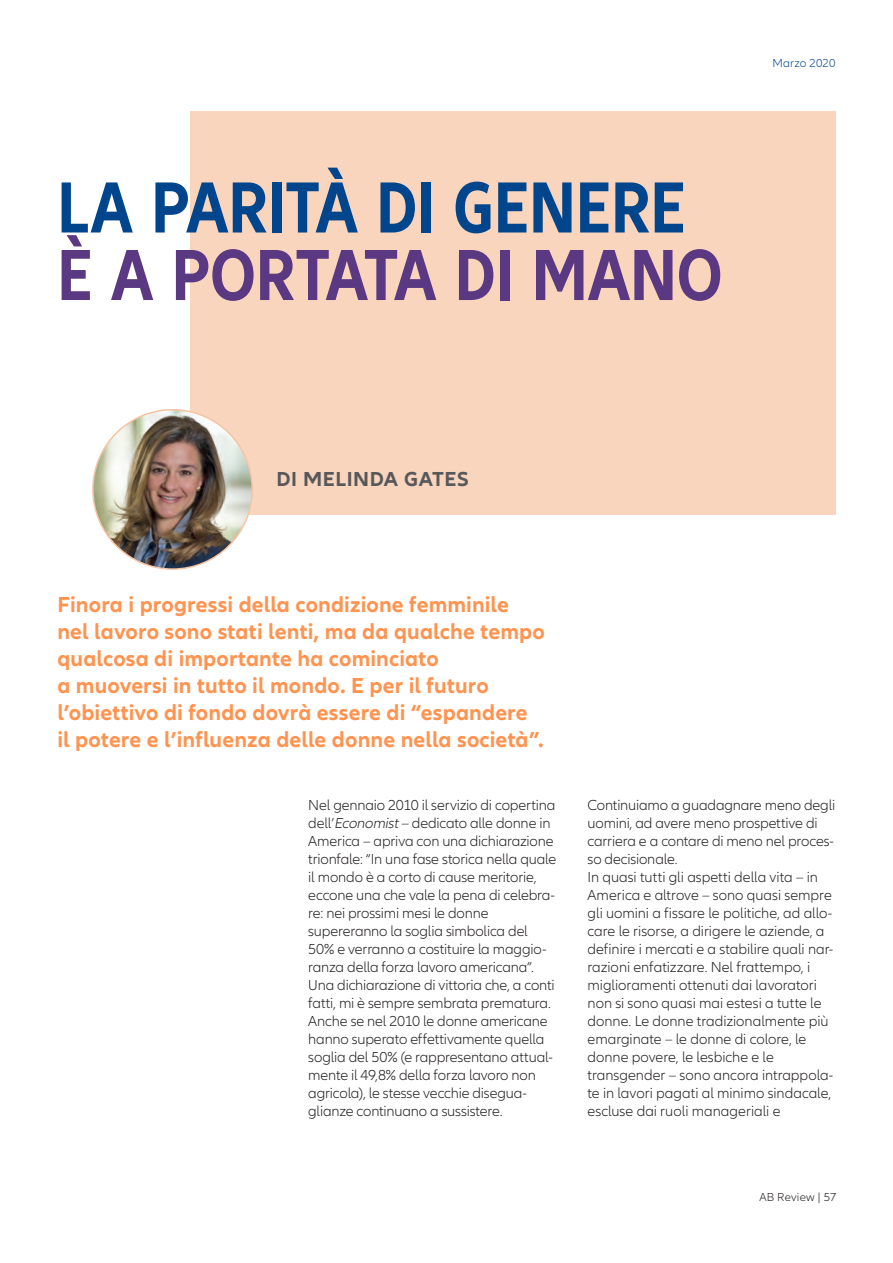
<style>
.page{position:relative;width:893px;height:1263px;background:#fff}
.page>*{position:absolute;margin:0;border:0;box-sizing:border-box;transform-origin:0 0}
.t1{font:700 condensed 75px "Allianz Neo";color:#01468c}
.t2{font:700 condensed 75px "Allianz Neo";color:#5a3982}
.t3{font:700 22.5px/27px "Allianz Neo";letter-spacing:.005em;color:#ff934f}
.t4{font:700 21px "Allianz Neo";letter-spacing:.025em;color:#57585a}
.testo{font:300 15px/18px "Allianz Neo";letter-spacing:-.01em;color:#231f20}
.t5{font:300 12px "Allianz Neo";letter-spacing:.015em;color:#231f20}
.t6{font:300 12px "Allianz Neo";letter-spacing:.01em;color:#01468c}
.s1{font-style:italic}
</style>
<div class="page">
<div style="left:190px;top:111px;width:646px;height:403px;background:#f9d5be"></div>
<img style="left:93px;top:410px;width:159px;height:159px;border-radius:80px">
<p class="t1" style="left:57px;top:164px;width:630px">LA PARITÀ DI GENERE</p>
<p class="t2" style="left:57px;top:232px;width:667px">È A PORTATA DI MANO</p>
<p class="t6" style="left:772px;top:56px;width:65px">Marzo 2020</p>
<p class="t4" style="left:276px;top:467px;width:194px">DI MELINDA GATES</p>
<p class="t3" style="left:57px;top:592px;width:489px">Finora i progressi della condizione femminile nel lavoro sono stati lenti, ma da qualche tempo qualcosa di importante ha cominciato<br>a muoversi in tutto il mondo. E per il futuro l’obiettivo di fondo dovrà essere di “espandere il potere e l’influenza delle donne nella società”.</p>
<p class="testo" style="left:308px;top:796px;width:250px">Nel gennaio 2010 il servizio di copertina dell’<span class="s1">Economist</span>– dedicato alle donne in America – apriva con una dichiarazione trionfale: “In una fase storica nella quale il mondo è a corto di cause meritorie, eccone una che vale la pena di celebra&shy;re: nei prossimi mesi le donne supereranno la soglia simbolica del 50% e verranno a costituire la maggio&shy;ranza della forza lavoro americana”.<br>Una dichiarazione di vittoria che, a conti fatti, mi è sempre sembrata prematura.<br>Anche se nel 2010 le donne americane hanno superato effettivamente quella soglia del 50% (e rappresentano attual&shy;mente il 49,8% della forza lavoro non agricola), le stesse vecchie disegua&shy;glianze continuano a sussistere.</p>
<p class="testo" style="left:587px;top:796px;width:249px">Continuiamo a guadagnare meno degli uomini, ad avere meno prospettive di carriera e a contare di meno nel proces&shy;so decisionale.</p>
<p class="testo" style="left:587px;top:868px;width:247px">In quasi tutti gli aspetti della vita – in America e altrove – sono quasi sempre gli uomini a fissare le politiche, ad allo&shy;care le risorse, a dirigere le aziende, a definire i mercati e a stabilire quali nar&shy;razioni enfatizzare. Nel frattempo, i miglioramenti ottenuti dai lavoratori non si sono quasi mai estesi a tutte le donne. Le donne tradizionalmente più emarginate – le donne di colore, le donne povere, le lesbiche e le transgender – sono ancora intrappola&shy;te in lavori pagati al minimo sindacale, escluse dai ruoli manageriali e</p>
<p class="t5" style="left:759px;top:1190px;width:79px">AB Review | 57</p>
</div>
